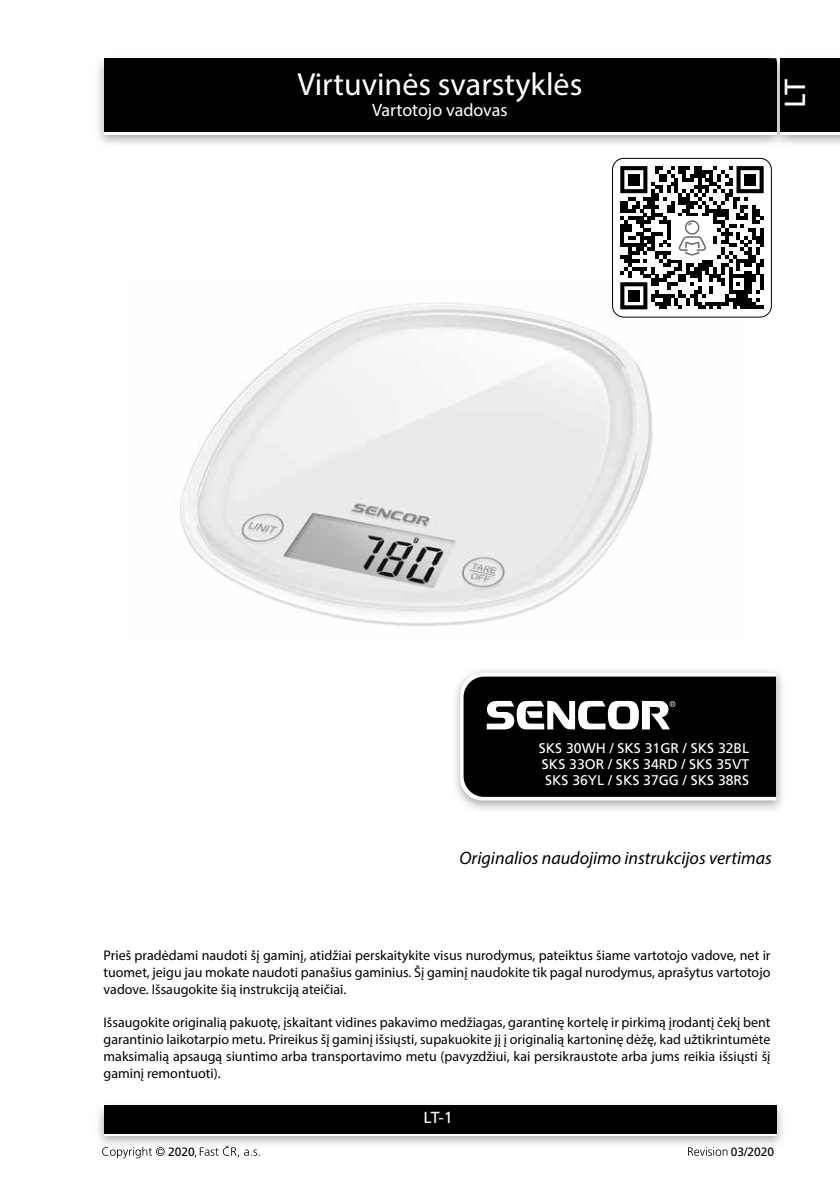
<style>
.page{position:relative;width:840px;height:1191px;background:#fff}
.page>*{position:absolute;margin:0;border:0;box-sizing:border-box;transform-origin:0 0}
.t1{font:32px "Myriad Pro";color:#fff}
.t2{font:29px "Frutiger LT Com";color:#fff}
.t3{font:italic 18px "Myriad Pro";color:#000}
.t4{font:18px "Myriad Pro";color:#fff}
.t5{font:16px "Frutiger LT Com";color:#fff}
.t6{font:14px/16.8px "Myriad Pro";color:#000;text-align:justify}
.t7{font:14px/16px "Frutiger LT Com";color:#fff;text-align:justify}
.t8{font:12px "Frutiger LT Com";color:#000}
</style>
<div class="page">
<div style="left:104px;top:58px;width:671px;height:74px;background:#000"></div>
<img style="left:98px;top:1105px;width:685px;height:40px">
<div style="left:104px;top:1108px;width:671px;height:28px;background:linear-gradient(to right,#fff,#fff)"></div>
<div style="left:104px;top:1105px;width:671px;height:28px;background:#000"></div>
<img style="left:768px;top:56px;width:19px;height:90px">
<svg style="left:768px;top:132px;width:7px;height:3px"></svg>
<img style="left:768px;top:58px;width:7px;height:3px">
<img style="left:768px;top:61px;width:7px;height:71px">
<div style="left:780px;top:61px;width:59px;height:74px;background:#fff"></div>
<div style="left:780px;top:58px;width:59px;height:74px;background:#000"></div>
<img style="left:455px;top:670px;width:327px;height:140px">
<svg style="left:460px;top:673px;width:315px;height:127px;background:#252525"></svg>
<svg style="left:102px;top:1146px;width:63px;height:12px"></svg>
<svg style="left:195px;top:1145px;width:64px;height:12px"></svg>
<svg style="left:688px;top:1147px;width:39px;height:8px"></svg>
<img style="left:180px;top:302px;width:559px;height:324px">
<svg style="left:612px;top:158px;width:159px;height:159px"></svg>
<h1 class="t1" style="left:297px;top:64px;width:286px">Virtuvinės svarstyklės</h1>
<p class="t4" style="left:372px;top:99px;width:137px">Vartotojo vadovas</p>
<h2 class="t2" style="left:777px;top:108px;width:31px;rotate:-90deg">LT</h2>
<p class="t7" style="left:538px;top:740px;width:212px">SKS 30WH / SKS 31GR / SKS 32BL SKS 33OR / SKS 34RD / SKS 35VT SKS 36YL / SKS 37GG / SKS 38RS</p>
<p class="t3" style="left:459px;top:847px;width:314px">Originalios naudojimo instrukcijos vertimas</p>
<p class="t6" style="left:103px;top:946px;width:668px">Prieš pradėdami naudoti šį gaminį, atidžiai perskaitykite visus nurodymus, pateiktus šiame vartotojo vadove, net ir tuomet, jeigu jau mokate naudoti panašius gaminius. Šį gaminį naudokite tik pagal nurodymus, aprašytus vartotojo vadove. Išsaugokite šią instrukciją ateičiai.</p>
<p class="t6" style="left:103px;top:1013px;width:668px">Išsaugokite originalią pakuotę, įskaitant vidines pakavimo medžiagas, garantinę kortelę ir pirkimą įrodantį čekį bent garantinio laikotarpio metu. Prireikus šį gaminį išsiųsti, supakuokite jį į originalią kartoninę dėžę, kad užtikrintumėte maksimalią apsaugą siuntimo arba transportavimo metu (pavyzdžiui, kai persikraustote arba jums reikia išsiųsti šį gaminį remontuoti).</p>
<p class="t5" style="left:423px;top:1108px;width:31px">LT-1</p>
<p class="t8" style="left:168px;top:1144px;width:28px">2020</p>
<p class="t8" style="left:730px;top:1144px;width:45px">03/2020</p>
</div>
